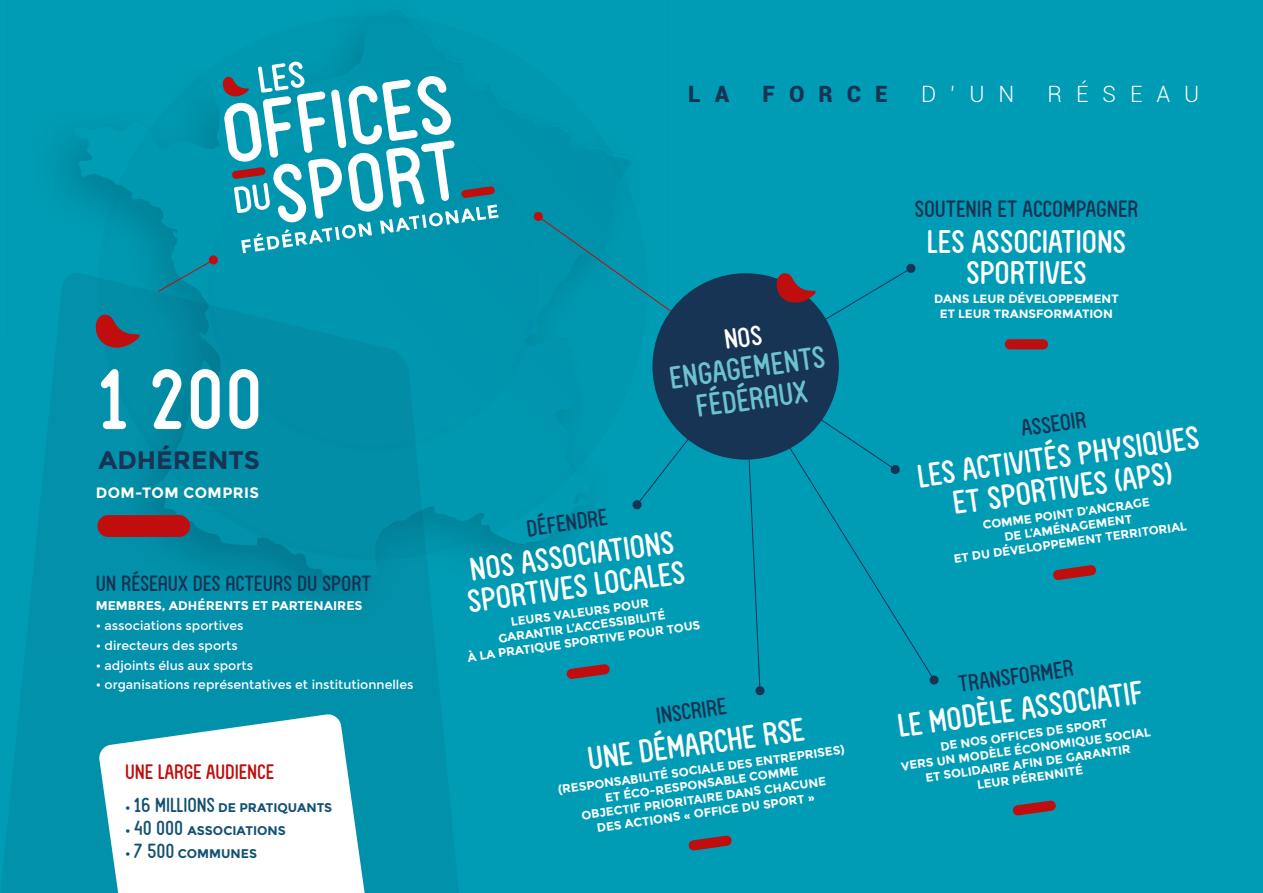
<style>
.page{position:relative;width:1263px;height:893px;background:#009cb5}
.page>*{position:absolute;margin:0;border:0;box-sizing:border-box;transform-origin:0 0}
.t1{font:81.9px "FV Almelo";color:#fff}
.t2{font:31.35px/31.3px "FV Almelo";color:#fff;text-align:center}
.t3{font:30px/31.7px "FV Almelo";color:#6cc2ce;text-align:center}
.t4{font:700 25.35px "Montserrat";color:#173455}
.t5{font:22.5px "FV Almelo";color:#173455}
.t6{font:300 22.5px "Roboto";letter-spacing:.62em;color:#fff}
.t7{font:900 22.5px "Roboto";letter-spacing:.62em;color:#173455}
.t8{font:21px "FV Almelo";color:#173455}
.t9{font:19.95px "FV Almelo";color:#bf0d0d}
.t10{font:700 15px "Montserrat";letter-spacing:.03em;color:#fff}
.t11{font:12.6px "Montserrat";color:#fff}
.t12{font:700 12.6px "Montserrat";color:#135172}
.t13{font:700 12.6px "Montserrat";color:#fff}
.t14{font:700 12px/14.4px "Montserrat";color:#fff;text-align:center}
.s1{font-family:"FV Almelo";font-weight:400;font-size:19.5px}
</style>
<div class="page">
<svg style="left:463px;top:469px;width:117px;height:95px"></svg>
<svg style="left:73px;top:138px;width:48px;height:82px"></svg>
<div style="left:101px;top:19px;width:543px;height:538px;background:#0097b0;border-radius:50%"></div>
<div style="left:652px;top:273px;width:187px;height:187px;background:#173455;border-radius:50%"></div>
<svg style="left:776px;top:273px;width:41px;height:34px"></svg>
<svg style="left:1005px;top:339px;width:43px;height:10px"></svg>
<svg style="left:688px;top:835px;width:44px;height:16px"></svg>
<svg style="left:1013px;top:800px;width:43px;height:15px"></svg>
<svg style="left:1053px;top:565px;width:43px;height:15px"></svg>
<svg style="left:567px;top:664px;width:43px;height:15px"></svg>
<svg style="left:824px;top:263px;width:92px;height:58px"></svg>
<svg style="left:632px;top:436px;width:59px;height:74px"></svg>
<svg style="left:748px;top:459px;width:17px;height:237px"></svg>
<svg style="left:788px;top:418px;width:151px;height:267px"></svg>
<svg style="left:223px;top:10px;width:449px;height:302px"></svg>
<svg style="left:1px;top:271px;width:462px;height:622px;fill:#0290aa"></svg>
<svg style="left:95px;top:312px;width:46px;height:41px"></svg>
<svg style="left:97px;top:515px;width:93px;height:22px;background:#b41417"></svg>
<svg style="left:157px;top:259px;width:58px;height:34px"></svg>
<div style="left:209px;top:255px;width:9px;height:10px;background:#c00d0e;border-radius:50%"></div>
<svg style="left:98px;top:713px;width:277px;height:180px;fill:#fff"></svg>
<h1 class="t1" style="left:97px;top:351px;width:167px">1 200</h1>
<h3 class="t4" style="left:99px;top:445px;width:163px">ADHÉRENTS</h3>
<p class="t10" style="left:96px;top:484px;width:165px">DOM-TOM COMPRIS</p>
<h3 class="t8" style="left:96px;top:571px;width:277px">UN RÉSEAUX DES ACTEURS DU SPORT</h3>
<p class="t13" style="left:96px;top:598px;width:268px">MEMBRES, ADHÉRENTS ET PARTENAIRES</p>
<p class="t11" style="left:96px;top:618px;width:149px">• associations sportives</p>
<p class="t11" style="left:96px;top:638px;width:144px">• directeurs des sports</p>
<p class="t11" style="left:96px;top:658px;width:159px">• adjoints élus aux sports</p>
<p class="t11" style="left:96px;top:677px;width:319px">• organisations représentatives et institutionnelles</p>
<h3 class="t9" style="left:125px;top:759px;width:151px">UNE LARGE AUDIENCE</h3>
<p class="t12" style="left:125px;top:799px;width:209px">• <span class="s1">16 MILLIONS</span> DE PRATIQUANTS</p>
<p class="t12" style="left:125px;top:823px;width:162px">• <span class="s1">40 000</span> ASSOCIATIONS</p>
<p class="t12" style="left:125px;top:846px;width:134px">• <span class="s1">7 500</span> COMMUNES</p>
<h3 class="t7" style="left:688px;top:78px;width:43px">L A</h3>
<h3 class="t7" style="left:762px;top:78px;width:127px">FORCE</h3>
<h3 class="t6" style="left:921px;top:78px;width:95px">D’UN</h3>
<h3 class="t6" style="left:1048px;top:78px;width:153px">RÉSEAU</h3>
<h3 class="t3" style="left:667px;top:361px;width:158px;rotate:-8deg">ENGAGEMENTS<br>FÉDÉRAUX</h3>
<h3 class="t5" style="left:525px;top:515px;width:83px;rotate:-8deg">DÉFENDRE</h3>
<h2 class="t2" style="left:461px;top:553px;width:221px;text-align:left;rotate:-8deg">NOS ASSOCIATIONS<br>SPORTIVES LOCALES</h2>
<p class="t14" style="left:462px;top:622px;width:237px;rotate:-8deg">LEURS VALEURS POUR<br>GARANTIR L’ACCESSIBILITÉ<br>À LA PRATIQUE SPORTIVE POUR TOUS</p>
<h3 class="t5" style="left:655px;top:703px;width:72px;rotate:-8deg">INSCRIRE</h3>
<h2 class="t2" style="left:585px;top:741px;width:220px;rotate:-8deg">UNE DÉMARCHE RSE</h2>
<p class="t14" style="left:557px;top:782px;width:291px;rotate:-8deg">(RESPONSABILITÉ SOCIALE DES ENTREPRISES)<br>ET ÉCO-RESPONSABLE COMME<br>OBJECTIF PRIORITAIRE DANS CHACUNE<br>DES ACTIONS « OFFICE DU SPORT »</p>
<h3 class="t5" style="left:914px;top:195px;width:226px">SOUTENIR ET ACCOMPAGNER</h3>
<h2 class="t2" style="left:927px;top:224px;width:201px">LES ASSOCIATIONS<br>SPORTIVES</h2>
<p class="t14" style="left:934px;top:292px;width:186px">DANS LEUR DÉVELOPPEMENT<br>ET LEUR TRANSFORMATION</p>
<h3 class="t5" style="left:1019px;top:415px;width:67px;rotate:-8deg">ASSEOIR</h3>
<h2 class="t2" style="left:915px;top:459px;width:286px;rotate:-8deg">LES ACTIVITÉS PHYSIQUES<br>ET SPORTIVES (APS)</h2>
<p class="t14" style="left:949px;top:523px;width:237px;rotate:-8deg">COMME POINT D’ANCRAGE<br>DE L’AMÉNAGEMENT<br>ET DU DÉVELOPPEMENT TERRITORIAL</p>
<h3 class="t5" style="left:956px;top:671px;width:118px;rotate:-8deg">TRANSFORMER</h3>
<h2 class="t2" style="left:895px;top:708px;width:249px;rotate:-8deg">LE MODÈLE ASSOCIATIF</h2>
<p class="t14" style="left:898px;top:745px;width:253px;rotate:-8deg">DE NOS OFFICES DE SPORT<br>VERS UN MODÈLE ÉCONOMIQUE SOCIAL<br>ET SOLIDAIRE AFIN DE GARANTIR<br>LEUR PÉRENNITÉ</p>
</div>
